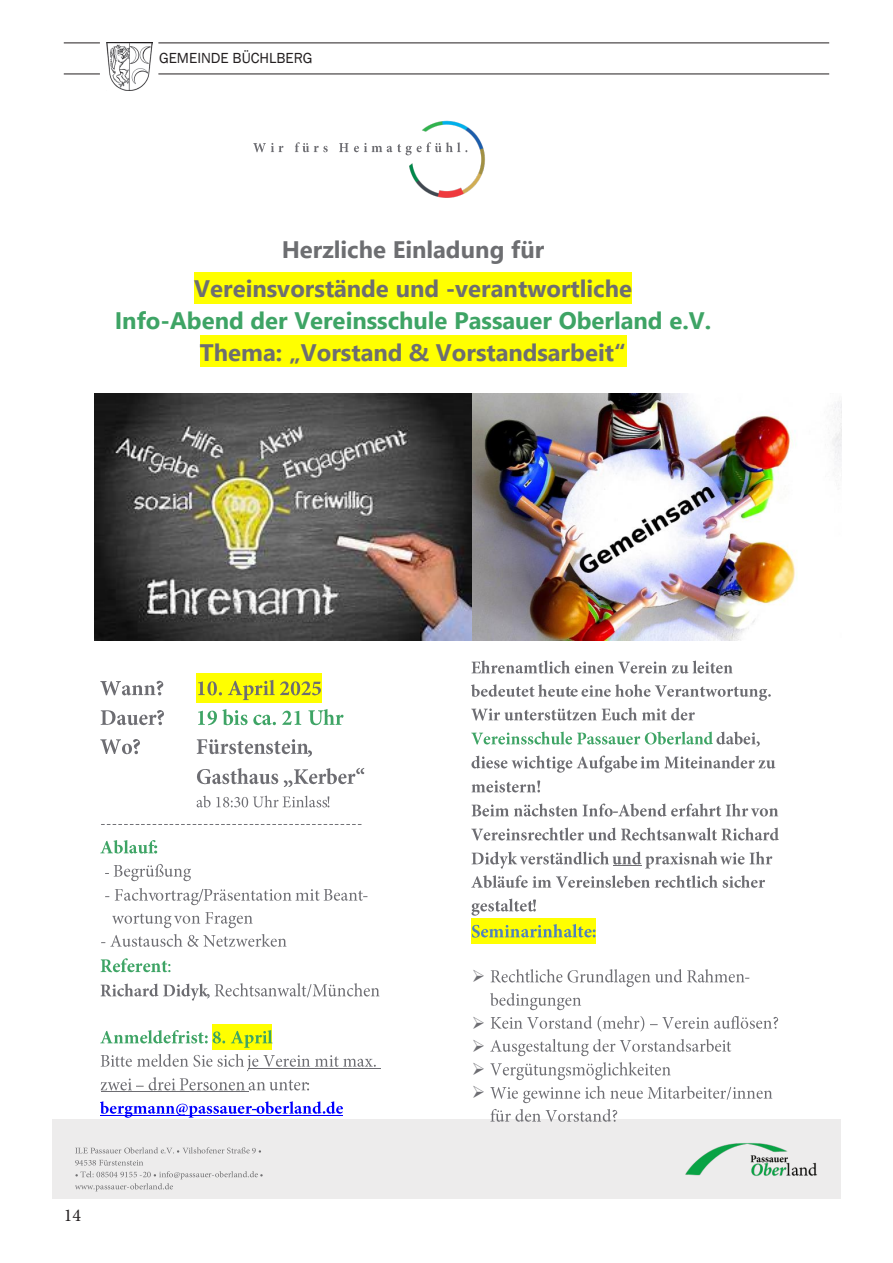
<style>
.page{position:relative;width:893px;height:1263px;background:#fff}
.page>*{position:absolute;margin:0;border:0;box-sizing:border-box;transform-origin:0 0}
.t1{font:700 23.85px/39.8px "Segoe UI";color:#6d6e71;text-align:center}
.t2{font:700 23.85px "Segoe UI";color:#3ea465}
.t3{font:18px "Minion Pro";color:#231f20}
.t4{font:17.25px/23.2px "Wingdings";color:#6d6d72;text-align:justify}
.t5{font:15px "Franklin Gothic";color:#231f20}
</style>
<div class="page">
<img style="left:106px;top:43px;width:47px;height:48px">
<hr style="left:158px;top:43px;width:671px;height:1px;background:#231f20">
<hr style="left:64px;top:43px;width:36px;height:1px;background:#231f20">
<hr style="left:158px;top:74px;width:671px;height:1px;background:#231f20">
<hr style="left:64px;top:74px;width:36px;height:1px;background:#231f20">
<img style="left:409px;top:120px;width:76px;height:78px">
<img style="left:253px;top:142px;width:50px;height:11px">
<img style="left:303px;top:138px;width:178px;height:19px">
<svg style="left:75px;top:1147px;width:186px;height:6px"></svg>
<svg style="left:75px;top:1160px;width:68px;height:5px"></svg>
<svg style="left:75px;top:1171px;width:188px;height:20px;background:#dfdedf"></svg>
<img style="left:661px;top:1120px;width:180px;height:79px">
<img style="left:472px;top:394px;width:369px;height:247px">
<img style="left:95px;top:394px;width:377px;height:247px">
<div style="left:194px;top:272px;width:438px;height:31px;background:#ff0"></div>
<div style="left:200px;top:335px;width:426px;height:32px;background:#ff0"></div>
<img style="left:101px;top:680px;width:63px;height:16px">
<img style="left:196px;top:673px;width:126px;height:30px">
<img style="left:101px;top:710px;width:55px;height:16px">
<img style="left:156px;top:710px;width:8px;height:16px">
<img style="left:198px;top:709px;width:146px;height:17px">
<img style="left:101px;top:739px;width:31px;height:16px">
<img style="left:133px;top:739px;width:7px;height:16px">
<img style="left:196px;top:739px;width:112px;height:16px">
<img style="left:308px;top:750px;width:4px;height:7px">
<img style="left:197px;top:768px;width:82px;height:17px">
<img style="left:283px;top:768px;width:82px;height:19px">
<img style="left:196px;top:795px;width:83px;height:13px">
<img style="left:282px;top:795px;width:45px;height:13px">
<img style="left:327px;top:796px;width:3px;height:12px">
<img style="left:101px;top:824px;width:261px;height:1px">
<img style="left:101px;top:840px;width:52px;height:14px">
<img style="left:153px;top:840px;width:5px;height:14px">
<img style="left:105px;top:873px;width:5px;height:25px">
<img style="left:113px;top:864px;width:78px;height:18px">
<img style="left:114px;top:888px;width:42px;height:13px">
<img style="left:156px;top:889px;width:136px;height:17px">
<img style="left:198px;top:889px;width:12px;height:17px">
<img style="left:295px;top:889px;width:25px;height:12px">
<img style="left:323px;top:889px;width:40px;height:12px">
<img style="left:112px;top:913px;width:63px;height:16px">
<img style="left:175px;top:912px;width:78px;height:17px">
<img style="left:111px;top:934px;width:176px;height:13px">
<img style="left:101px;top:958px;width:66px;height:15px">
<img style="left:167px;top:964px;width:4px;height:9px">
<img style="left:101px;top:983px;width:279px;height:18px">
<img style="left:207px;top:983px;width:11px;height:18px">
<img style="left:101px;top:1024px;width:112px;height:25px">
<img style="left:213px;top:1024px;width:60px;height:25px">
<img style="left:101px;top:1049px;width:147px;height:23px">
<img style="left:248px;top:1049px;width:133px;height:22px">
<hr style="left:248px;top:1068px;width:132px;height:1px;background:#6d6d72">
<img style="left:101px;top:1078px;width:31px;height:13px">
<img style="left:136px;top:1085px;width:8px;height:2px">
<img style="left:148px;top:1077px;width:32px;height:14px">
<img style="left:180px;top:1078px;width:65px;height:13px">
<img style="left:248px;top:1082px;width:18px;height:10px">
<img style="left:269px;top:1079px;width:38px;height:12px">
<img style="left:307px;top:1082px;width:3px;height:9px">
<hr style="left:101px;top:1091px;width:147px;height:1px;background:#6d6d72">
<img style="left:101px;top:1101px;width:150px;height:19px">
<img style="left:251px;top:1106px;width:6px;height:14px">
<img style="left:257px;top:1101px;width:94px;height:19px">
<hr style="left:101px;top:1115px;width:242px;height:1px;background:#00f">
<img style="left:472px;top:660px;width:261px;height:14px">
<img style="left:472px;top:684px;width:63px;height:13px">
<img style="left:538px;top:684px;width:27px;height:13px">
<img style="left:565px;top:686px;width:6px;height:11px">
<img style="left:571px;top:688px;width:11px;height:9px">
<img style="left:582px;top:684px;width:189px;height:17px">
<img style="left:472px;top:707px;width:223px;height:14px">
<img style="left:472px;top:731px;width:245px;height:14px">
<img style="left:717px;top:731px;width:43px;height:16px">
<img style="left:472px;top:755px;width:169px;height:18px">
<img style="left:641px;top:756px;width:19px;height:13px">
<img style="left:664px;top:755px;width:91px;height:14px">
<img style="left:758px;top:760px;width:18px;height:9px">
<img style="left:472px;top:780px;width:69px;height:13px">
<img style="left:472px;top:803px;width:141px;height:14px">
<img style="left:618px;top:803px;width:131px;height:14px">
<img style="left:751px;top:808px;width:28px;height:9px">
<img style="left:472px;top:827px;width:307px;height:14px">
<img style="left:472px;top:851px;width:45px;height:18px">
<img style="left:520px;top:851px;width:93px;height:14px">
<img style="left:613px;top:851px;width:29px;height:15px">
<img style="left:645px;top:851px;width:76px;height:18px">
<img style="left:721px;top:851px;width:52px;height:14px">
<svg style="left:613px;top:865px;width:28px;height:1px"></svg>
<img style="left:472px;top:875px;width:293px;height:13px">
<img style="left:472px;top:898px;width:60px;height:18px">
<img style="left:532px;top:899px;width:4px;height:13px">
<img style="left:472px;top:918px;width:124px;height:25px">
<img style="left:491px;top:969px;width:253px;height:19px">
<img style="left:744px;top:977px;width:6px;height:6px">
<img style="left:491px;top:993px;width:91px;height:18px">
<img style="left:491px;top:1016px;width:154px;height:16px">
<img style="left:650px;top:1024px;width:8px;height:2px">
<img style="left:662px;top:1016px;width:117px;height:13px">
<img style="left:491px;top:1039px;width:241px;height:18px">
<img style="left:491px;top:1062px;width:180px;height:19px">
<img style="left:491px;top:1086px;width:282px;height:18px">
<img style="left:491px;top:1109px;width:133px;height:18px">
<p class="t5" style="left:159px;top:48px;width:155px">GEMEINDE BÜCHLBERG</p>
<p class="t1" style="left:194px;top:227px;width:439px">Herzliche Einladung für<br>Vereinsvorstände und -verantwortliche</p>
<p class="t2" style="left:115px;top:298px;width:598px">Info-Abend der Vereinsschule Passauer Oberland e.V.</p>
<p class="t1" style="left:200px;top:331px;width:427px">Thema: „Vorstand &amp; Vorstandsarbeit“</p>
<p class="t3" style="left:64px;top:1203px;width:19px">14</p>
<p class="t4" style="left:472px;top:1011px;width:15px">➢ ➢ ➢ ➢</p>
</div>
